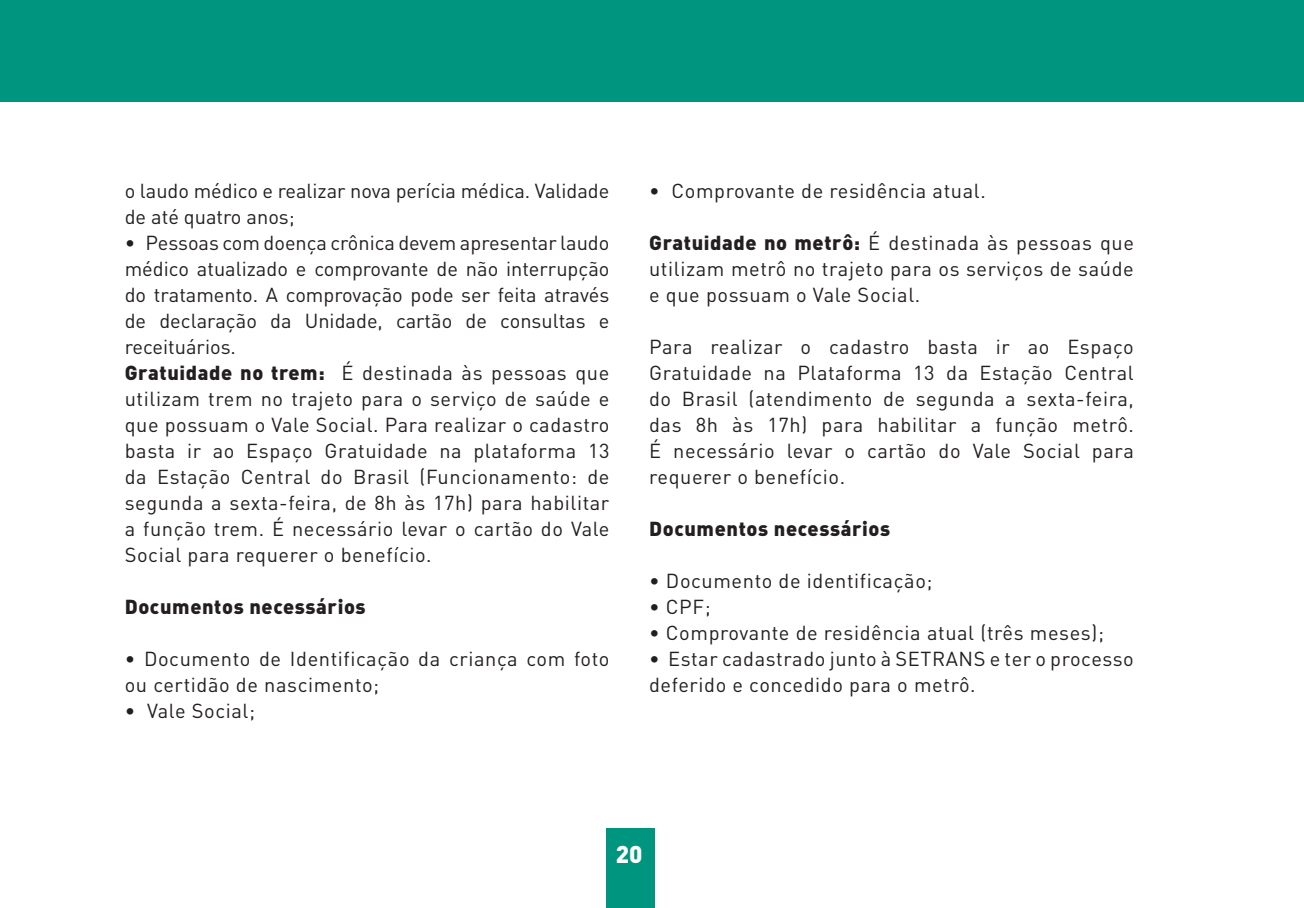
<style>
.page{position:relative;width:1304px;height:908px;background:#fff}
.page>*{position:absolute;margin:0;border:0;box-sizing:border-box;transform-origin:0 0}
.t1{font:900 24px "DIN";color:#fff}
.t2{font:20px/26px "DIN";letter-spacing:.03em;color:#231f20}
.t3{font:20px/26px "DIN";color:#231f20}
.t4{font:20px "DIN Black Alternate";letter-spacing:.03em;color:#231f20}
.s1{font-weight:900}
</style>
<div class="page">
<div style="left:607px;top:828px;width:48px;height:79px;background:#00957e"></div>
<div style="left:0;top:0;width:1304px;height:101px;background:#00957e"></div>
<p class="t3" style="left:125px;top:177px;width:486px">o laudo médico e realizar nova perícia médica. Validade de até quatro anos;</p>
<p class="t2" style="left:125px;top:229px;width:486px">• Pessoas com doença crônica devem apresentar laudo médico atualizado e comprovante de não interrupção do tratamento. A comprovação pode ser feita através de declaração da Unidade, cartão de consultas e receituários.<br><span class="s1">Gratuidade no trem:</span> É destinada às pessoas que utilizam trem no trajeto para o serviço de saúde e que possuam o Vale Social. Para realizar o cadastro basta ir ao Espaço Gratuidade na plataforma 13 da Estação Central do Brasil (Funcionamento: de segunda a sexta-feira, de 8h às 17h) para habilitar a função trem. É necessário levar o cartão do Vale Social para requerer o benefício.</p>
<p class="t4" style="left:125px;top:593px;width:242px">Documentos necessários</p>
<p class="t2" style="left:125px;top:645px;width:486px">• Documento de Identificação da criança com foto ou certidão de nascimento;</p>
<p class="t2" style="left:125px;top:697px;width:132px">• Vale Social;</p>
<p class="t2" style="left:649px;top:177px;width:338px">• Comprovante de residência atual.</p>
<p class="t2" style="left:649px;top:229px;width:486px;text-align:justify"><span class="s1">Gratuidade no metrô:</span> É destinada às pessoas que utilizam metrô no trajeto para os serviços de saúde e que possuam o Vale Social.</p>
<p class="t2" style="left:649px;top:333px;width:486px;text-align:justify">Para realizar o cadastro basta ir ao Espaço Gratuidade na Plataforma 13 da Estação Central do Brasil (atendimento de segunda a sexta-feira, das 8h às 17h) para habilitar a função metrô.<br>É necessário levar o cartão do Vale Social para requerer o benefício.</p>
<p class="t4" style="left:649px;top:515px;width:242px">Documentos necessários</p>
<p class="t2" style="left:649px;top:567px;width:285px">• Documento de identificação;</p>
<p class="t2" style="left:649px;top:593px;width:63px">• CPF;</p>
<p class="t2" style="left:649px;top:619px;width:456px">• Comprovante de residência atual (três meses);</p>
<p class="t2" style="left:649px;top:645px;width:486px">• Estar cadastrado junto à SETRANS e ter o processo deferido e concedido para o metrô.</p>
<p class="t1" style="left:616px;top:837px;width:28px">20</p>
</div>
